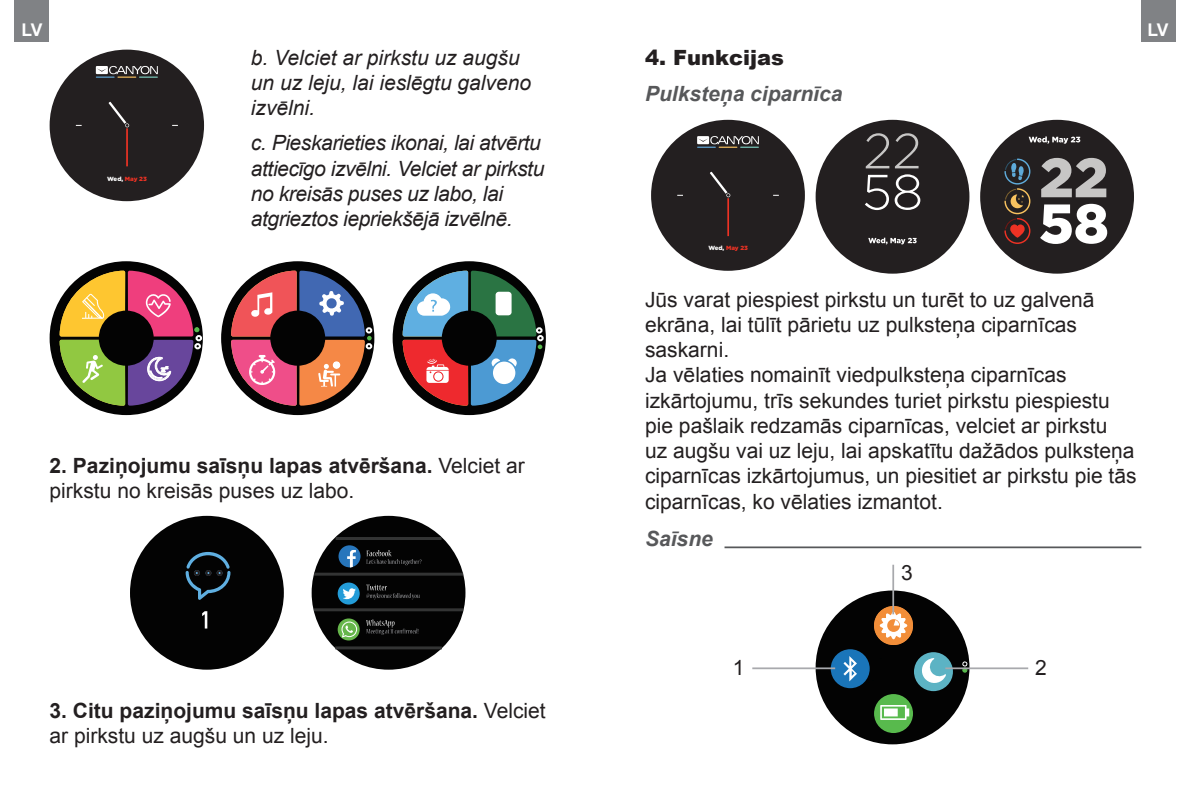
<style>
.page{position:relative;width:1191px;height:794px;background:#fff}
.page>*{position:absolute;margin:0;border:0;box-sizing:border-box;transform-origin:0 0}
.t1{font:21px/25.2px "Arial";color:#231f20}
.t2{font:italic 21px/25.2px "Arial";letter-spacing:-.02em;color:#231f20}
.t3{font:700 21px/25.2px "Arial";color:#231f20}
.t4{font:italic 21px/25.2px "Arial";color:#231f20}
.t5{font:italic 700 21px "Arial";color:#57585a}
.t6{font:900 21px "Arial";color:#231f20}
.t7{font:700 17.5px "Arial";color:#fff}
.t8{font:900 5.95px "Gotham Pro";color:#ee3224}
.s1{color:#fff}
.s2{font-weight:700}
.s3{font-weight:400}
</style>
<div class="page">
<div style="left:15px;top:0;width:34px;height:42px;background:#808285"></div>
<div style="left:392px;top:261px;width:154px;height:154px;background:#030303;border-radius:50%"></div>
<svg style="left:402px;top:271px;width:141px;height:135px"></svg>
<div style="left:442px;top:310px;width:55px;height:56px;background:#030303;border-radius:50%"></div>
<div style="left:130px;top:516px;width:154px;height:153px;background:#030303;border-radius:50%"></div>
<svg style="left:186px;top:552px;width:44px;height:48px"></svg>
<div style="left:216px;top:570px;width:7px;height:6px;border:2px solid #231f20;border-radius:50%"></div>
<svg style="left:202px;top:611px;width:5px;height:17px"></svg>
<div style="left:312px;top:516px;width:153px;height:153px;background:#030303;border-radius:50%"></div>
<hr style="left:314px;top:572px;width:149px;height:3px;background:#333434">
<hr style="left:335px;top:537px;width:106px;height:3px;background:#333434">
<hr style="left:314px;top:608px;width:149px;height:3px;background:#333434">
<div style="left:338px;top:545px;width:22px;height:22px;background:#2776bc;border-radius:50%"></div>
<div style="left:338px;top:582px;width:22px;height:22px;background:#239cd8;border-radius:50%"></div>
<svg style="left:338px;top:618px;width:22px;height:22px"></svg>
<svg style="left:347px;top:550px;width:9px;height:17px"></svg>
<svg style="left:343px;top:588px;width:13px;height:11px"></svg>
<svg style="left:341px;top:621px;width:16px;height:16px"></svg>
<svg style="left:366px;top:550px;width:55px;height:15px"></svg>
<svg style="left:366px;top:584px;width:54px;height:15px"></svg>
<svg style="left:366px;top:619px;width:52px;height:16px"></svg>
<hr style="left:335px;top:646px;width:107px;height:3px;background:#333434">
<div style="left:50px;top:261px;width:153px;height:154px;background:#030303;border-radius:50%"></div>
<svg style="left:60px;top:271px;width:139px;height:135px"></svg>
<div style="left:99px;top:310px;width:55px;height:56px;background:#030303;border-radius:50%"></div>
<div style="left:195px;top:335px;width:7px;height:6px;border:2px solid #fff;border-radius:50%"></div>
<div style="left:194px;top:343px;width:7px;height:6px;border:2px solid #fff;border-radius:50%"></div>
<div style="left:221px;top:261px;width:153px;height:154px;background:#030303;border-radius:50%"></div>
<svg style="left:231px;top:271px;width:141px;height:135px"></svg>
<div style="left:1141px;top:0;width:34px;height:42px;background:#808285"></div>
<div style="left:815px;top:590px;width:154px;height:154px;background:#030303;border-radius:50%"></div>
<div style="left:874px;top:694px;width:39px;height:39px;background:#58ba4d;border-radius:50%"></div>
<div style="left:830px;top:649px;width:39px;height:39px;background:#1a75b9;border-radius:50%"></div>
<svg style="left:843px;top:656px;width:14px;height:25px"></svg>
<svg style="left:962px;top:661px;width:5px;height:12px"></svg>
<div style="left:914px;top:652px;width:39px;height:39px;background:#5cb3c4;border-radius:50%"></div>
<svg style="left:922px;top:658px;width:24px;height:25px"></svg>
<svg style="left:880px;top:705px;width:29px;height:15px"></svg>
<div style="left:874px;top:606px;width:39px;height:39px;background:#f28e39;border-radius:50%"></div>
<svg style="left:879px;top:612px;width:28px;height:27px"></svg>
<hr style="left:752px;top:667px;width:83px;height:2px;background:#a8a9ad">
<hr style="left:945px;top:667px;width:83px;height:2px;background:#a8a9ad">
<hr style="left:892px;top:565px;width:2px;height:49px;background:#a8a9ad">
<hr style="left:724px;top:546px;width:417px;height:2px;background:#57585a">
<div style="left:50px;top:50px;width:154px;height:151px;background:#231f20;border-radius:50%"></div>
<svg style="left:109px;top:102px;width:20px;height:64px"></svg>
<svg style="left:96px;top:66px;width:62px;height:12px"></svg>
<div style="left:651px;top:120px;width:154px;height:151px;background:#231f20;border-radius:50%"></div>
<svg style="left:710px;top:172px;width:20px;height:64px"></svg>
<svg style="left:697px;top:136px;width:62px;height:12px"></svg>
<div style="left:980px;top:120px;width:154px;height:154px;background:#231f20;border-radius:50%"></div>
<svg style="left:1028px;top:136px;width:52px;height:8px"></svg>
<svg style="left:1041px;top:158px;width:65px;height:39px"></svg>
<svg style="left:1040px;top:204px;width:67px;height:40px"></svg>
<svg style="left:1004px;top:158px;width:27px;height:86px"></svg>
<div style="left:815px;top:120px;width:154px;height:154px;background:#231f20;border-radius:50%"></div>
<svg style="left:868px;top:238px;width:48px;height:6px"></svg>
<svg style="left:865px;top:133px;width:24px;height:35px"></svg>
<svg style="left:895px;top:133px;width:23px;height:35px"></svg>
<svg style="left:865px;top:174px;width:55px;height:36px"></svg>
<p class="t7" style="left:21px;top:17px;width:23px">LV</p>
<p class="t8" style="left:107px;top:175px;width:41px"><span class="s1">Wed,</span> May 23</p>
<p class="t4" style="left:251px;top:45px;width:282px">b. Velciet ar pirkstu uz augšu un uz leju, lai ieslēgtu galveno izvēlni.</p>
<p class="t2" style="left:251px;top:131px;width:295px">c. Pieskarieties ikonai, lai atvērtu attiecīgo izvēlni. Velciet ar pirkstu no kreisās puses uz labo, lai atgrieztos iepriekšējā izvēlnē.</p>
<p class="t1" style="left:50px;top:453px;width:477px"><span class="s2">2. Paziņojumu saīsņu lapas atvēršana.</span> Velciet ar pirkstu no kreisās puses uz labo.</p>
<p class="t3" style="left:50px;top:698px;width:497px">3. Citu paziņojumu saīsņu lapas atvēršana. <span class="s3">Velciet ar pirkstu uz augšu un uz leju.</span></p>
<p class="t6" style="left:645px;top:42px;width:140px">4. Funkcijas</p>
<p class="t5" style="left:645px;top:79px;width:199px">Pulksteņa ciparnīca</p>
<p class="t7" style="left:1147px;top:17px;width:23px">LV</p>
<p class="t8" style="left:708px;top:245px;width:41px"><span class="s1">Wed,</span> May 23</p>
<p class="t1" style="left:645px;top:287px;width:493px">Jūs varat piespiest pirkstu un turēt to uz galvenā ekrāna, lai tūlīt pārietu uz pulksteņa ciparnīcas saskarni.<br>Ja vēlaties nomainīt viedpulksteņa ciparnīcas izkārtojumu, trīs sekundes turiet pirkstu piespiestu pie pašlaik redzamās ciparnīcas, velciet ar pirkstu<br>uz augšu vai uz leju, lai apskatītu dažādos pulksteņa ciparnīcas izkārtojumus, un piesitiet ar pirkstu pie tās ciparnīcas, ko vēlaties izmantot.</p>
<p class="t5" style="left:645px;top:525px;width:69px">Saīsne</p>
<p class="t1" style="left:901px;top:560px;width:13px">3</p>
<p class="t1" style="left:733px;top:655px;width:13px">1</p>
<p class="t1" style="left:1035px;top:655px;width:13px">2</p>
</div>
